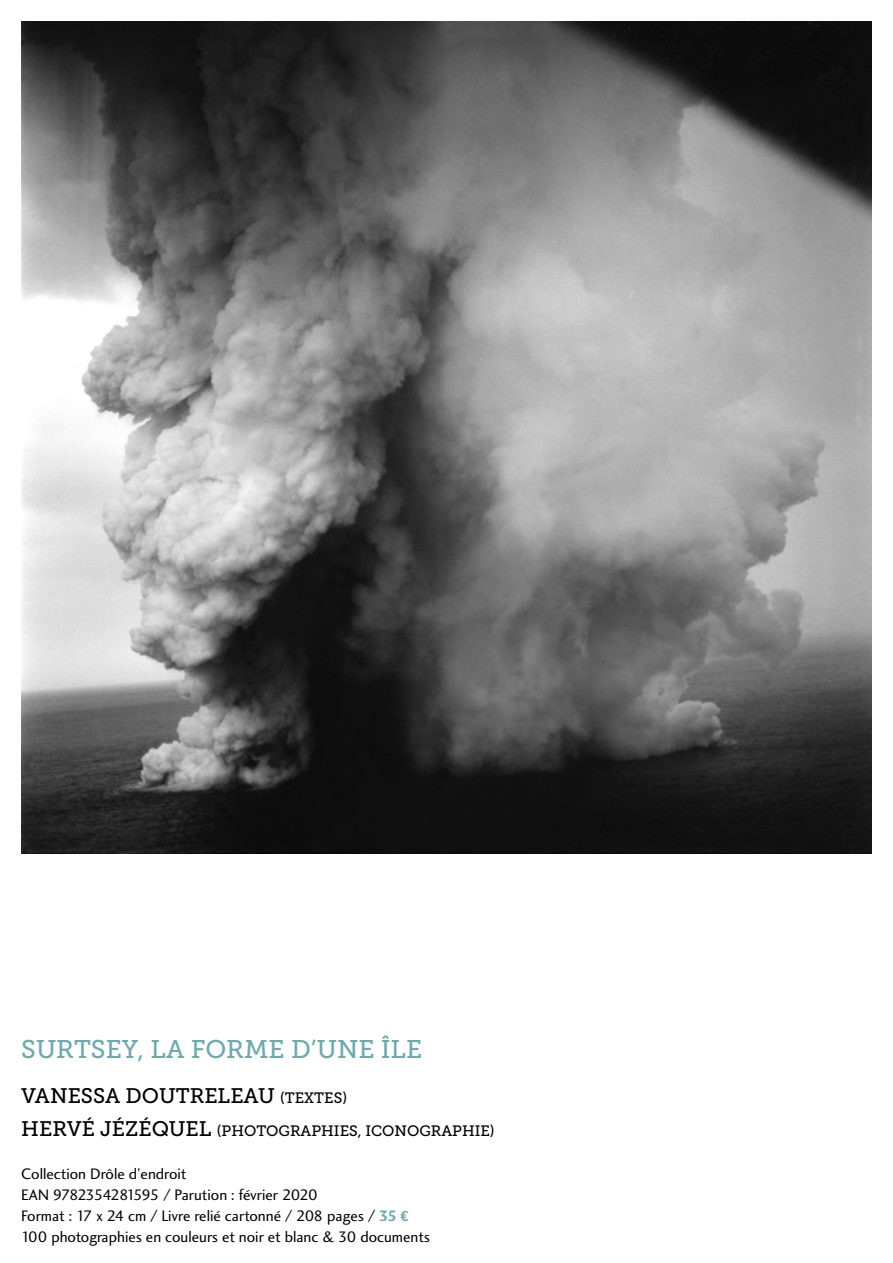
<style>
.page{position:relative;width:893px;height:1263px;background:#fff}
.page>*{position:absolute;margin:0;border:0;box-sizing:border-box;transform-origin:0 0}
.t1{font:25.5px "Museo Slab 500";color:#6daaaf}
.t2{font:21px "Museo Slab 500";color:#000}
.t3{font:15.75px/21px "Charlotte Sans Book Plain";color:#000}
.t4{font:15px "Museo Slab 500";color:#000}
.s1{font-size:15px}
.s2{font-size:21px}
.s3{font-family:"Charlotte Sans Bold Plain";color:#6daaaf}
.s4{font-family:"Calibri";font-weight:700;color:#6daaaf}
</style>
<div class="page">
<img style="left:21px;top:21px;width:851px;height:832px">
<h1 class="t1" style="left:21px;top:1035px;width:402px">SURTSEY, LA FORME D’UNE ÎLE</h1>
<h2 class="t2" style="left:21px;top:1084px;width:327px">VANESSA DOUTRELEAU <span class="s1">(TEXTES)</span></h2>
<p class="t4" style="left:21px;top:1123px;width:475px"><span class="s2">HERVÉ JÉZÉQUEL</span> (PHOTOGRAPHIES, ICONOGRAPHIE)</p>
<p class="t3" style="left:21px;top:1163px;width:410px">Collection Drôle d’endroit<br>EAN 9782354281595 / Parution : février 2020<br>Format : 17 x 24 cm / Livre relié cartonné / 208 pages / <span class="s3">35</span> <span class="s4">€ </span>100 photographies en couleurs et noir et blanc &amp; 30 documents</p>
</div>
